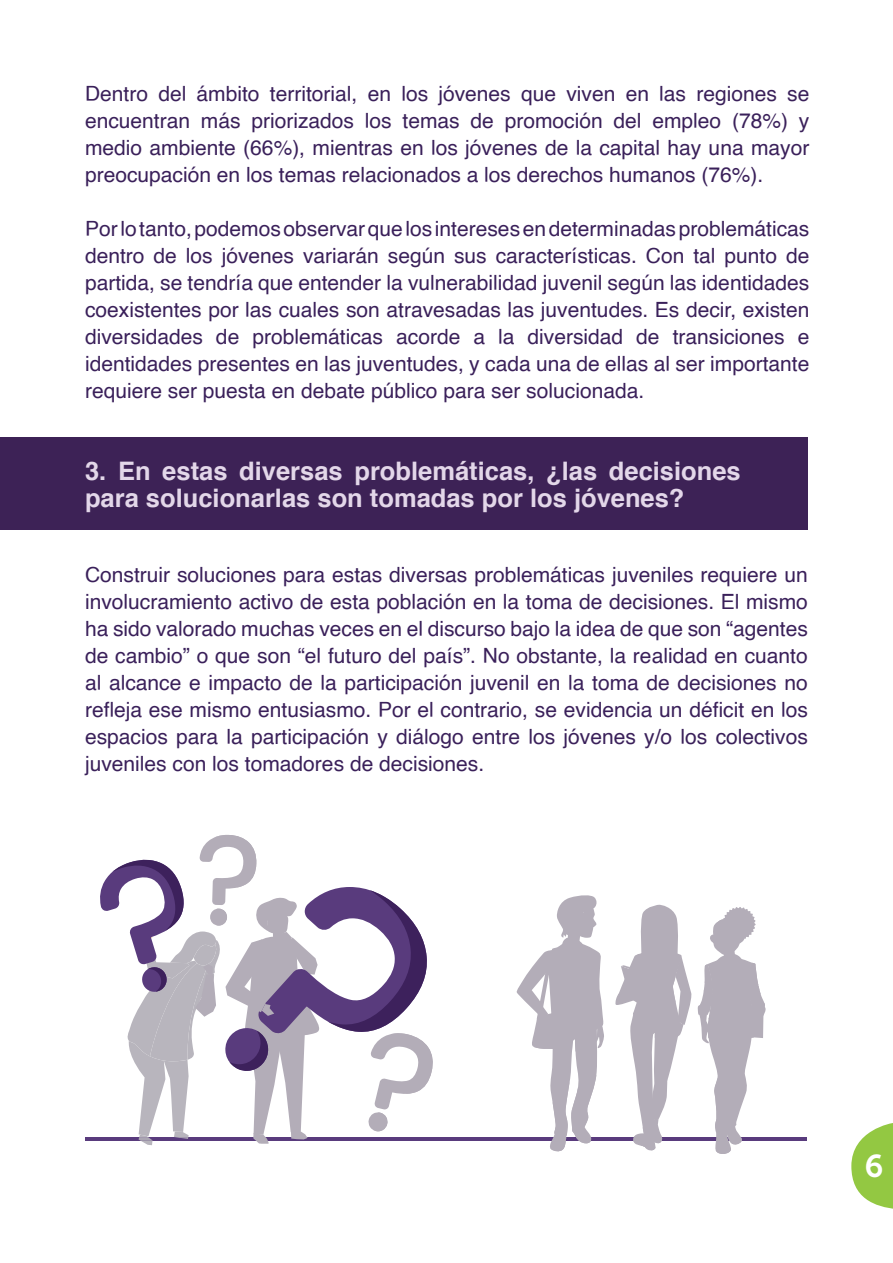
<style>
.page{position:relative;width:893px;height:1263px;background:#fff}
.page>*{position:absolute;margin:0;border:0;box-sizing:border-box;transform-origin:0 0}
.t1{font:31.5px "Museo 700";color:#fff}
.t2{font:700 25.5px/27px "Helvetica";color:#e3d7e9}
.t3{font:21px/27px "Helvetica";color:#3a205a;text-align:justify}
</style>
<div class="page">
<svg style="left:851px;top:1123px;width:42px;height:86px"></svg>
<div style="left:0;top:437px;width:808px;height:93px;background:#3d2256"></div>
<hr style="left:85px;top:1138px;width:722px;height:3px;background:#593b7d">
<svg style="left:516px;top:895px;width:88px;height:257px"></svg>
<svg style="left:615px;top:904px;width:151px;height:250px"></svg>
<svg style="left:99px;top:835px;width:335px;height:310px"></svg>
<p class="t3" style="left:85px;top:81px;width:726px">Dentro del ámbito territorial, en los jóvenes que viven en las regiones se encuentran más priorizados los temas de promoción del empleo (78%) y medio ambiente (66%), mientras en los jóvenes de la capital hay una mayor preocupación en los temas relacionados a los derechos humanos (76%).</p>
<p class="t3" style="left:85px;top:216px;width:726px">Por lo tanto, podemos observar que los intereses en determinadas problemáticas dentro de los jóvenes variarán según sus características. Con tal punto de partida, se tendría que entender la vulnerabilidad juvenil según las identidades coexistentes por las cuales son atravesadas las juventudes. Es decir, existen diversidades de problemáticas acorde a la diversidad de transiciones e identidades presentes en las juventudes, y cada una de ellas al ser importante requiere ser puesta en debate público para ser solucionada.</p>
<p class="t2" style="left:85px;top:458px;width:657px">3. En estas diversas problemáticas, ¿las decisiones para solucionarlas son tomadas por los jóvenes?</p>
<p class="t3" style="left:85px;top:561px;width:724px">Construir soluciones para estas diversas problemáticas juveniles requiere un involucramiento activo de esta población en la toma de decisiones. El mismo ha sido valorado muchas veces en el discurso bajo la idea de que son “agentes de cambio” o que son “el futuro del país”. No obstante, la realidad en cuanto al alcance e impacto de la participación juvenil en la toma de decisiones no refleja ese mismo entusiasmo. Por el contrario, se evidencia un déficit en los espacios para la participación y diálogo entre los jóvenes y/o los colectivos juveniles con los tomadores de decisiones.</p>
<h1 class="t1" style="left:865px;top:1149px;width:20px">6</h1>
</div>
